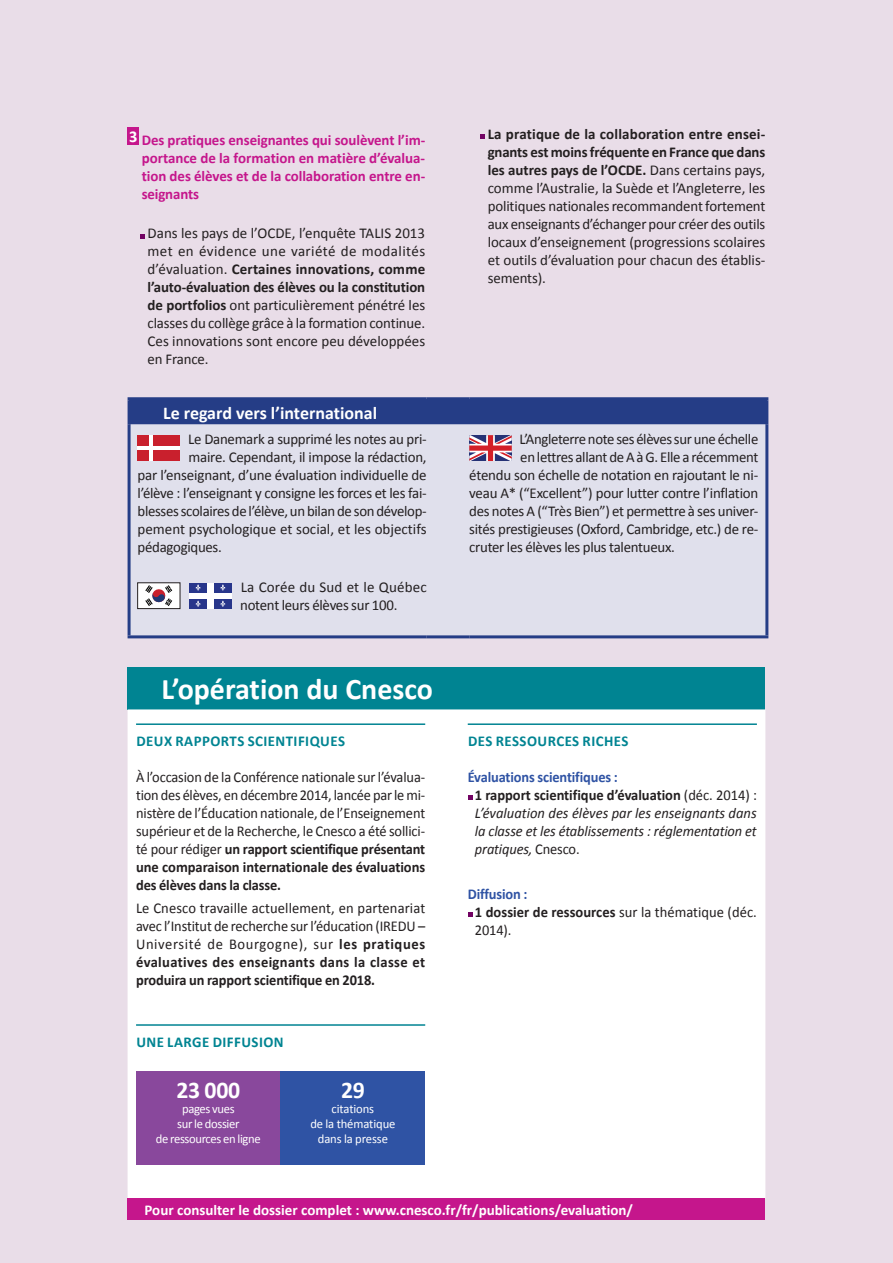
<style>
.page{position:relative;width:893px;height:1263px;background:#e9dde8}
.page>*{position:absolute;margin:0;border:0;box-sizing:border-box;transform-origin:0 0}
.t1{font:700 30px "Calibri";color:#fff}
.t2{font:700 24px "Calibri";letter-spacing:-.01em;color:#fff}
.t3{font:700 18px "Calibri";color:#fff}
.t4{font:15px/18px "Calibri";letter-spacing:-.015em;color:#231f20;text-align:justify}
.t5{font:15px/18px "Calibri";letter-spacing:-.015em;color:#231f20;text-align:justify;scale:.96 1}
.t6{font:italic 15px/18px "Calibri";letter-spacing:-.01em;color:#231f20}
.t7{font:700 15px/18px "Calibri";letter-spacing:-.005em;color:#c5168c;text-align:justify}
.t8{font:700 15px "Calibri";color:#fff}
.t9{font:700 15px "Calibri";letter-spacing:.03em;color:#008492}
.t10{font:12.75px/15px "Calibri";letter-spacing:-.03em;color:#fff;text-align:center}
.t11{font:12.75px/15px "Calibri";letter-spacing:-.01em;color:#fff;text-align:center}
.s1{font-weight:700}
.s2{font-weight:700;font-style:normal;color:#2f53a4}
.s3{font-weight:700;font-style:normal}
.s4{font-style:normal}
.s5{font-weight:700;color:#2f53a4}
</style>
<div class="page">
<div style="left:129px;top:399px;width:638px;height:25px;background:#253d86"></div>
<div style="left:131px;top:424px;width:634px;height:186px;background:#e0e0ec"></div>
<hr style="left:128px;top:397px;width:299px;height:3px;background:#253d86">
<hr style="left:128px;top:400px;width:3px;height:24px;background:#253d86">
<hr style="left:427px;top:397px;width:42px;height:3px;background:#253d86">
<hr style="left:469px;top:397px;width:299px;height:3px;background:#253d86">
<hr style="left:765px;top:400px;width:3px;height:24px;background:#253d86">
<hr style="left:128px;top:424px;width:3px;height:211px;background:#253d86">
<hr style="left:765px;top:424px;width:3px;height:211px;background:#253d86">
<hr style="left:128px;top:635px;width:299px;height:3px;background:#253d86">
<hr style="left:427px;top:635px;width:42px;height:3px;background:#253d86">
<hr style="left:469px;top:635px;width:299px;height:3px;background:#253d86">
<div style="left:138px;top:435px;width:42px;height:26px;background:#c9202d"></div>
<hr style="left:149px;top:435px;width:3px;height:26px;background:#fff">
<hr style="left:138px;top:446px;width:42px;height:4px;background:#fff">
<div style="left:138px;top:583px;width:42px;height:26px;background:#fff"></div>
<div style="left:138px;top:583px;width:42px;height:26px;border:1px solid #231f20"></div>
<svg style="left:145px;top:585px;width:27px;height:21px"></svg>
<div style="left:189px;top:583px;width:43px;height:26px;background:#fff"></div>
<div style="left:189px;top:583px;width:18px;height:9px;background:#28368b"></div>
<div style="left:214px;top:583px;width:18px;height:9px;background:#28368b"></div>
<div style="left:189px;top:599px;width:18px;height:10px;background:#28368b"></div>
<div style="left:214px;top:599px;width:18px;height:10px;background:#28368b"></div>
<svg style="left:220px;top:584px;width:5px;height:7px"></svg>
<svg style="left:220px;top:600px;width:5px;height:7px"></svg>
<svg style="left:195px;top:600px;width:6px;height:7px"></svg>
<svg style="left:195px;top:584px;width:6px;height:7px"></svg>
<svg style="left:469px;top:435px;width:43px;height:26px"></svg>
<div style="left:128px;top:667px;width:637px;height:42px;background:#008492"></div>
<div style="left:128px;top:709px;width:637px;height:489px;background:#fff"></div>
<div style="left:128px;top:1198px;width:637px;height:22px;background:#c5168c"></div>
<hr style="left:136px;top:723px;width:289px;height:2px;background:#008492">
<hr style="left:136px;top:1024px;width:289px;height:2px;background:#008492">
<div style="left:136px;top:1071px;width:145px;height:93px;background:#89489c"></div>
<div style="left:281px;top:1071px;width:144px;height:93px;background:#2f53a4"></div>
<hr style="left:468px;top:723px;width:289px;height:2px;background:#008492">
<svg style="left:468px;top:796px;width:4px;height:4px"></svg>
<svg style="left:468px;top:912px;width:4px;height:5px"></svg>
<div style="left:128px;top:128px;width:11px;height:17px;background:#c5168c"></div>
<svg style="left:140px;top:234px;width:5px;height:4px"></svg>
<svg style="left:480px;top:134px;width:5px;height:5px"></svg>
<p class="t7" style="left:142px;top:131px;width:285px;text-indent:-13px"><sup>3</sup> Des pratiques enseignantes qui soulèvent l’im&shy;portance de la formation en matière d’évalua&shy;tion des élèves et de la collaboration entre en&shy;seignants</p>
<p class="t4" style="left:148px;top:224px;width:279px">Dans les pays de l’OCDE, l’enquête TALIS 2013 met en évidence une variété de modalités d’évaluation. <span class="s1">Certaines innovations, comme l’auto-évaluation des élèves ou la constitution de portfolios</span> ont particulièrement pénétré les classes du collège grâce à la formation continue.<br>Ces innovations sont encore peu développées en France.</p>
<p class="t3" style="left:163px;top:401px;width:216px">Le regard vers l’international</p>
<p class="t4" style="left:188px;top:430px;width:240px">Le Danemark a supprimé les notes au pri-</p>
<p class="t4" style="left:189px;top:448px;width:240px">maire. Cependant, il impose la rédaction,</p>
<p class="t4" style="left:138px;top:466px;width:291px">par l’enseignant, d’une évaluation individuelle de</p>
<p class="t4" style="left:138px;top:484px;width:291px">l’élève : l’enseignant y consigne les forces et les fai-</p>
<p class="t4" style="left:138px;top:502px;width:291px">blesses scolaires de l’élève, un bilan de son dévelop-</p>
<p class="t4" style="left:138px;top:520px;width:291px">pement psychologique et social, et les objectifs</p>
<p class="t4" style="left:138px;top:538px;width:86px">pédagogiques.</p>
<p class="t4" style="left:240px;top:578px;width:188px">La Corée du Sud et le Québec notent leurs élèves sur 100.</p>
<h1 class="t1" style="left:162px;top:670px;width:273px">L’opération du Cnesco</h1>
<p class="t9" style="left:136px;top:732px;width:210px">DEUX RAPPORTS SCIENTIFIQUES</p>
<p class="t5" style="left:136px;top:768px;width:303px">À l’occasion de la Conférence nationale sur l’évalua&shy;tion des élèves, en décembre 2014, lancée par le mi&shy;nistère de l’Éducation nationale, de l’Enseignement supérieur et de la Recherche, le Cnesco a été sollici&shy;té pour rédiger <span class="s1">un rapport scientifique présentant une comparaison internationale des évaluations des élèves dans la classe.</span></p>
<p class="t4" style="left:136px;top:898px;width:291px">Le Cnesco travaille actuellement, en partenariat avec l’Institut de recherche sur l’éducation (IREDU – Université de Bourgogne), sur <span class="s1">les pratiques évaluatives des enseignants dans la classe et produira un rapport scientifique en 2018.</span></p>
<p class="t9" style="left:136px;top:1032px;width:149px">UNE LARGE DIFFUSION</p>
<h2 class="t2" style="left:176px;top:1074px;width:65px">23 000</h2>
<p class="t10" style="left:156px;top:1101px;width:106px">pages vues<br>sur le dossier<br>de ressources en ligne</p>
<h2 class="t2" style="left:341px;top:1074px;width:25px">29</h2>
<p class="t11" style="left:310px;top:1101px;width:87px">citations<br>de la thématique dans la presse</p>
<p class="t4" style="left:488px;top:125px;width:279px"><span class="s1">La pratique de la collaboration entre ensei&shy;gnants est moins fréquente en France que dans les autres pays de l’OCDE.</span> Dans certains pays, comme l’Australie, la Suède et l’Angleterre, les politiques nationales recommandent fortement aux enseignants d’échanger pour créer des outils locaux d’enseignement (progressions scolaires et outils d’évaluation pour chacun des établis&shy;sements).</p>
<p class="t4" style="left:520px;top:430px;width:240px">L’Angleterre note ses élèves sur une échelle</p>
<p class="t4" style="left:520px;top:448px;width:240px">en lettres allant de A à G. Elle a récemment</p>
<p class="t4" style="left:469px;top:466px;width:291px">étendu son échelle de notation en rajoutant le ni-</p>
<p class="t4" style="left:469px;top:484px;width:291px">veau A* (“Excellent”) pour lutter contre l’inflation</p>
<p class="t4" style="left:469px;top:502px;width:291px">des notes A (“Très Bien”) et permettre à ses univer-</p>
<p class="t4" style="left:469px;top:520px;width:291px">sités prestigieuses (Oxford, Cambridge, etc.) de re-</p>
<p class="t4" style="left:469px;top:538px;width:207px">cruter les élèves les plus talentueux.</p>
<p class="t9" style="left:468px;top:732px;width:162px">DES RESSOURCES RICHES</p>
<p class="t6" style="left:475px;top:768px;width:283px;text-indent:-7px"><span class="s2">Évaluations scientifiques :<br></span><span class="s3">1 rapport scientifique d’évaluation</span> <span class="s4">(déc. 2014) :<br></span>L’évaluation des élèves par les enseignants dans la classe et les établissements : réglementation et pratiques, <span class="s4">Cnesco.</span></p>
<p class="t4" style="left:475px;top:885px;width:283px;text-align:left;text-indent:-7px"><span class="s5">Diffusion :<br></span><span class="s1">1 dossier de ressources</span> sur la thématique (déc.<br>2014).</p>
<p class="t8" style="left:145px;top:1200px;width:490px">Pour consulter le dossier complet : www.cnesco.fr/fr/publications/evaluation/</p>
</div>
